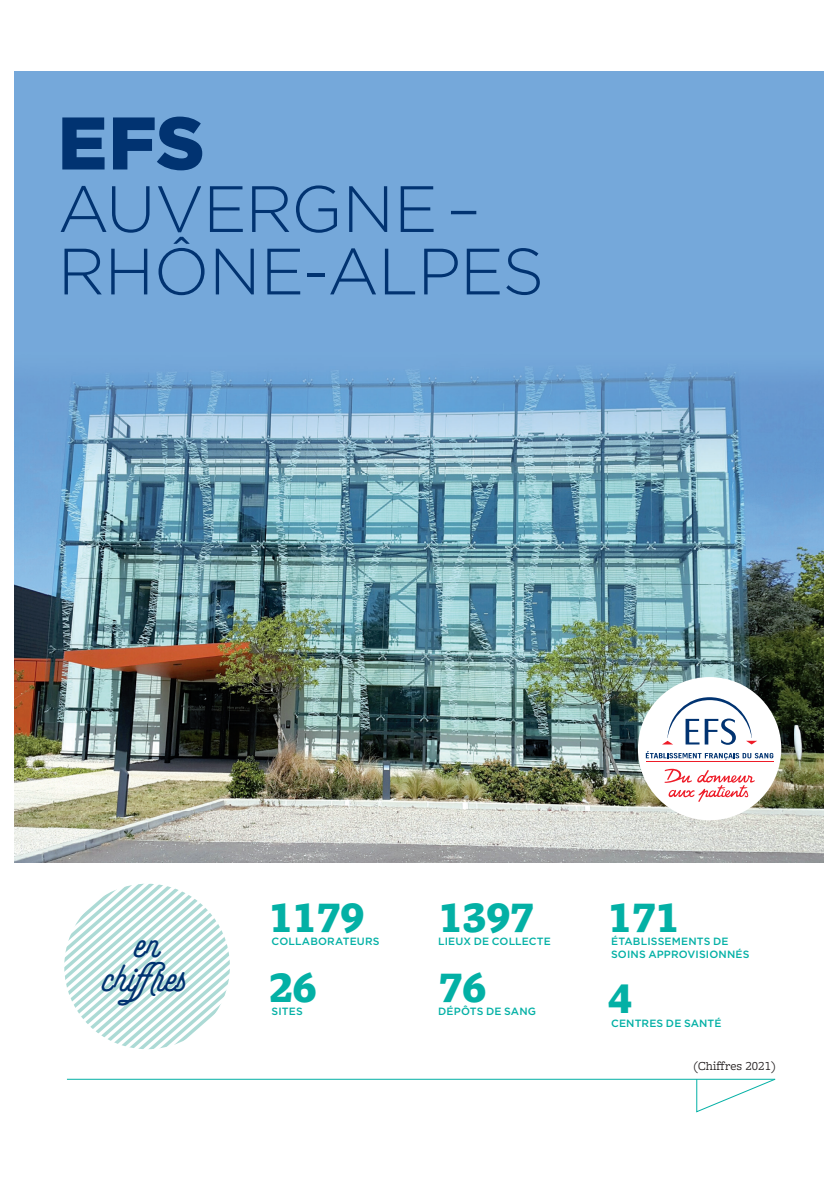
<style>
.page{position:relative;width:840px;height:1191px;background:#fff}
.page>*{position:absolute;margin:0;border:0;box-sizing:border-box;transform-origin:0 0}
.t1{font:900 74.4px "Gotham";color:#013371}
.t2{font:300 65.2px "Gotham";letter-spacing:-.01em;color:#013371}
.t3{font:900 45.2px/69.6px "Freight Macro Pro";color:#03b0a5}
.t4{font:900 43.6px/34px "Selfie";letter-spacing:.03em;color:#013371;text-align:center}
.t5{font:12.8px "Freight Macro Pro";color:#231f20}
.t6{font:500 10.6px/12px "Gotham";letter-spacing:.015em;color:#03b0a5}
</style>
<div class="page">
<img style="left:15px;top:352px;width:808px;height:511px">
<div style="left:15px;top:71px;width:808px;height:281px;background:#75a8da"></div>
<svg style="left:61px;top:185px;width:415px;height:48px"></svg>
<img style="left:630px;top:671px;width:151px;height:162px">
<hr style="left:67px;top:1079px;width:707px;height:1px;background:#03b0a5">
<svg style="left:695px;top:1078px;width:80px;height:34px"></svg>
<svg style="left:64px;top:883px;width:166px;height:166px"></svg>
<p class="t1" style="left:58px;top:92px;width:148px">EFS</p>
<p class="t2" style="left:58px;top:230px;width:487px">RHÔNE-ALPES</p>
<p class="t3" style="left:269px;top:882px;width:97px">1179<br>26</p>
<p class="t4" style="left:102px;top:924px;width:87px">en<br>chi res</p>
<p class="t6" style="left:271px;top:935px;width:109px">COLLABORATEURS</p>
<p class="t6" style="left:271px;top:1005px;width:33px">SITES</p>
<p class="t3" style="left:438px;top:882px;width:97px">1397</p>
<p class="t3" style="left:608px;top:882px;width:73px">171</p>
<p class="t6" style="left:438px;top:935px;width:114px">LIEUX DE COLLECTE</p>
<p class="t3" style="left:438px;top:951px;width:49px">76</p>
<p class="t6" style="left:438px;top:1005px;width:99px">DÉPÔTS DE SANG</p>
<p class="t6" style="left:610px;top:935px;width:140px">ÉTABLISSEMENTS DE<br>SOINS APPROVISIONNÉS</p>
<p class="t3" style="left:608px;top:962px;width:25px">4</p>
<p class="t6" style="left:610px;top:1017px;width:112px">CENTRES DE SANTÉ</p>
<p class="t5" style="left:693px;top:1057px;width:84px">(Chiffres 2021)</p>
</div>
